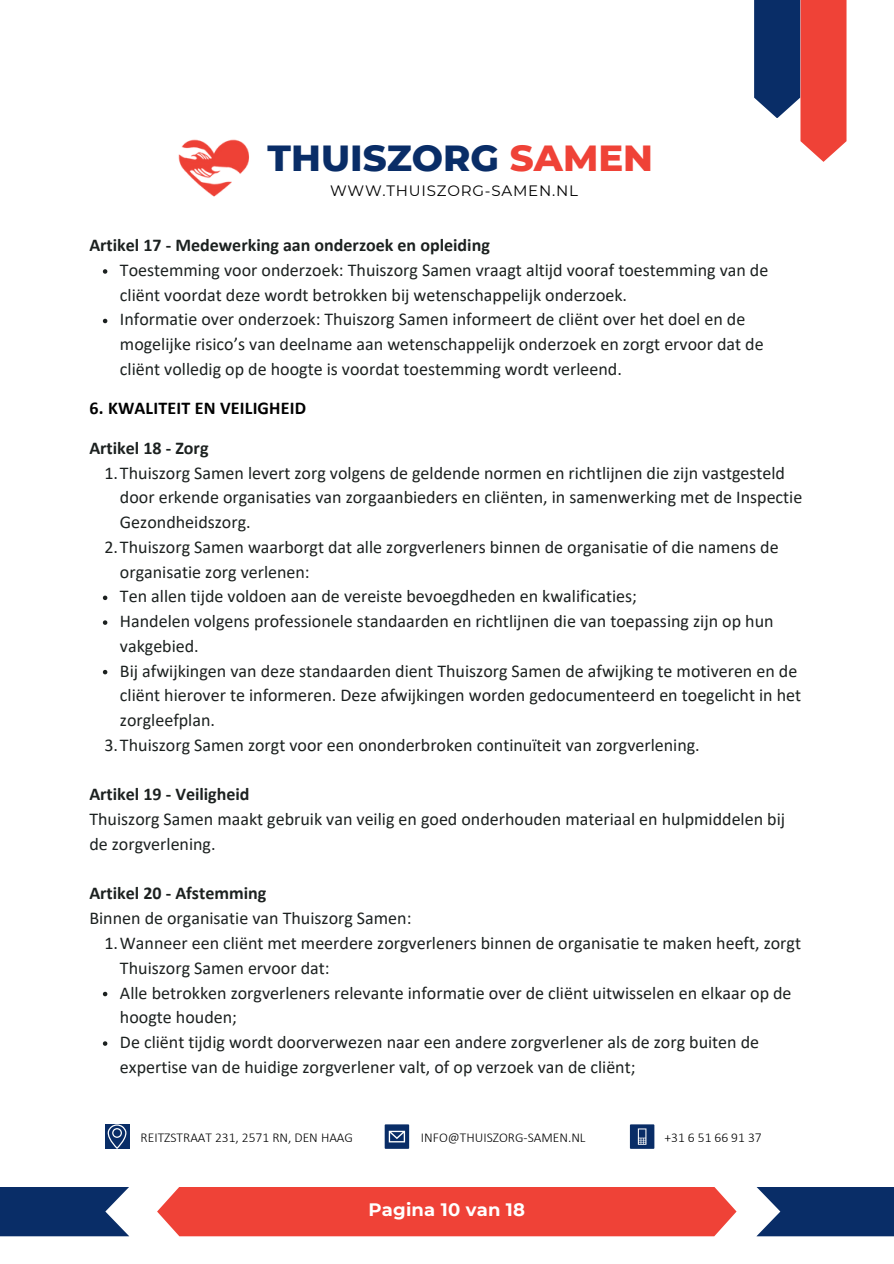
<style>
.page{position:relative;width:894px;height:1264px;background:#fff}
.page>*{position:absolute;margin:0;border:0;box-sizing:border-box;transform-origin:0 0}
.t1{font:800 37.05px "Montserrat";color:#092d67}
.t2{font:18px/24.8px "Calibri";color:#1c2120}
.t3{font:700 18px "Calibri";color:#1c2120}
.t4{font:700 18px "Calibri";letter-spacing:.01em;color:#000}
.t5{font:700 18px "Montserrat";letter-spacing:.01em;color:#fff}
.t6{font:15px "Montserrat";letter-spacing:.05em;color:#000}
.t7{font:300 13.5px "Calibri";color:#000}
.s1{color:#ef4237}
.s2{font-weight:700}
</style>
<div class="page">
<div style="left:629px;top:1124px;width:25px;height:24px;background:#092d67"></div>
<svg style="left:637px;top:1128px;width:9px;height:16px"></svg>
<div style="left:384px;top:1124px;width:25px;height:24px;background:#092d67"></div>
<svg style="left:388px;top:1130px;width:17px;height:12px"></svg>
<div style="left:157px;top:1187px;width:579px;height:49px;background:#ef4237"></div>
<div style="left:0;top:1186px;width:129px;height:50px;background:#092d67"></div>
<div style="left:756px;top:1186px;width:137px;height:50px;background:#092d67"></div>
<svg style="left:800px;top:0;width:46px;height:162px;background:#ef4f45"></svg>
<div style="left:753px;top:0;width:46px;height:118px;background:#092d67"></div>
<img style="left:178px;top:139px;width:72px;height:58px">
<svg style="left:103px;top:269px;width:4px;height:5px"></svg>
<svg style="left:103px;top:319px;width:4px;height:4px"></svg>
<div style="left:105px;top:1124px;width:24px;height:24px;background:#092d67"></div>
<svg style="left:108px;top:1124px;width:18px;height:24px"></svg>
<svg style="left:103px;top:595px;width:4px;height:5px"></svg>
<svg style="left:103px;top:620px;width:4px;height:5px"></svg>
<svg style="left:103px;top:670px;width:4px;height:4px"></svg>
<svg style="left:103px;top:991px;width:4px;height:5px"></svg>
<svg style="left:103px;top:1041px;width:4px;height:4px"></svg>
<h3 class="t1" style="left:267px;top:135px;width:387px">THUISZORG <span class="s1">SAMEN</span></h3>
<p class="t6" style="left:330px;top:181px;width:249px">WWW.THUISZORG-SAMEN.NL</p>
<p class="t3" style="left:89px;top:238px;width:402px">Artikel 17 - Medewerking aan onderzoek en opleiding</p>
<h5 class="t2" style="left:120px;top:259px;width:649px">Toestemming voor onderzoek: Thuiszorg Samen vraagt altijd vooraf toestemming van de cliënt voordat deze wordt betrokken bij wetenschappelijk onderzoek.</h5>
<h3 class="t2" style="left:120px;top:308px;width:645px">Informatie over onderzoek: Thuiszorg Samen informeert de cliënt over het doel en de mogelijke risico’s van deelname aan wetenschappelijk onderzoek en zorgt ervoor dat de cliënt volledig op de hoogte is voordat toestemming wordt verleend.</h3>
<p class="t4" style="left:89px;top:401px;width:218px">6. KWALITEIT EN VEILIGHEID</p>
<p class="t3" style="left:89px;top:440px;width:121px">Artikel 18 - Zorg</p>
<p class="t2" style="left:120px;top:461px;width:683px;text-indent:-15px">1.Thuiszorg Samen levert zorg volgens de geldende normen en richtlijnen die zijn vastgesteld door erkende organisaties van zorgaanbieders en cliënten, in samenwerking met de Inspectie<br>Gezondheidszorg.</p>
<p class="t2" style="left:120px;top:536px;width:660px;text-indent:-15px">2.Thuiszorg Samen waarborgt dat alle zorgverleners binnen de organisatie of die namens de organisatie zorg verlenen:</p>
<p class="t2" style="left:120px;top:585px;width:518px">Ten allen tijde voldoen aan de vereiste bevoegdheden en kwalificaties;</p>
<h4 class="t2" style="left:120px;top:610px;width:655px">Handelen volgens professionele standaarden en richtlijnen die van toepassing zijn op hun vakgebied.</h4>
<h4 class="t2" style="left:120px;top:659px;width:682px">Bij afwijkingen van deze standaarden dient Thuiszorg Samen de afwijking te motiveren en de cliënt hierover te informeren. Deze afwijkingen worden gedocumenteerd en toegelicht in het zorgleefplan.</h4>
<p class="t2" style="left:104px;top:734px;width:596px">3.Thuiszorg Samen zorgt voor een ononderbroken continuïteit van zorgverlening.</p>
<p class="t2" style="left:89px;top:783px;width:697px"><span class="s2">Artikel 19 - Veiligheid<br></span>Thuiszorg Samen maakt gebruik van veilig en goed onderhouden materiaal en hulpmiddelen bij de zorgverlening.</p>
<p class="t2" style="left:89px;top:882px;width:323px"><span class="s2">Artikel 20 - Afstemming<br></span>Binnen de organisatie van Thuiszorg Samen:</p>
<p class="t2" style="left:120px;top:932px;width:682px;text-indent:-15px">1.Wanneer een cliënt met meerdere zorgverleners binnen de organisatie te maken heeft, zorgt<br>Thuiszorg Samen ervoor dat:</p>
<p class="t2" style="left:120px;top:981px;width:673px">Alle betrokken zorgverleners relevante informatie over de cliënt uitwisselen en elkaar op de hoogte houden;</p>
<p class="t2" style="left:120px;top:1031px;width:640px">De cliënt tijdig wordt doorverwezen naar een andere zorgverlener als de zorg buiten de expertise van de huidige zorgverlener valt, of op verzoek van de cliënt;</p>
<p class="t7" style="left:141px;top:1131px;width:214px">REITZSTRAAT 231, 2571 RN, DEN HAAG</p>
<p class="t7" style="left:421px;top:1131px;width:166px">INFO@THUISZORG-SAMEN.NL</p>
<h2 class="t7" style="left:664px;top:1131px;width:99px">+31 6 51 66 91 37</h2>
<p class="t5" style="left:368px;top:1198px;width:158px">Pagina 10 van 18</p>
</div>
